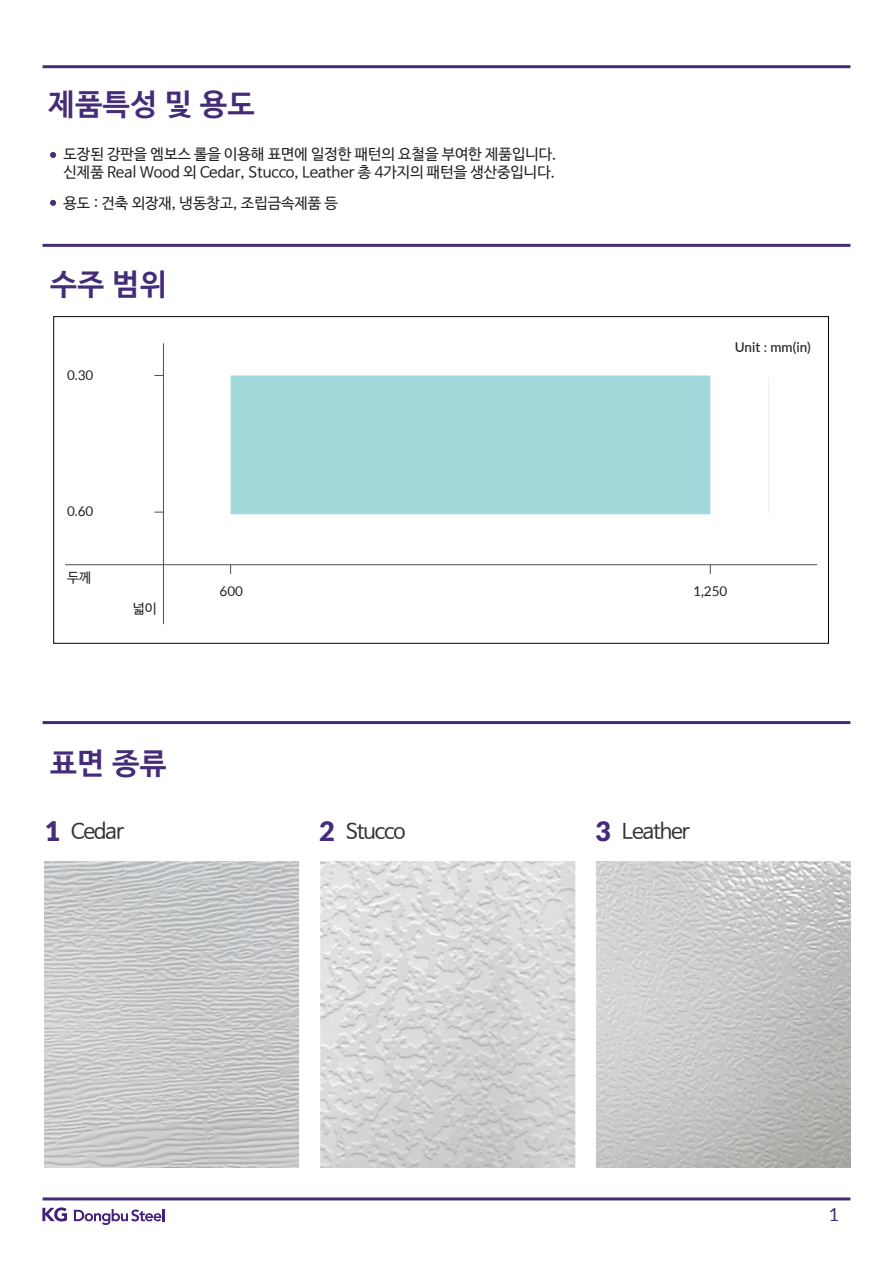
<style>
.page{position:relative;width:893px;height:1263px;background:#fff}
.page>*{position:absolute;margin:0;border:0;box-sizing:border-box;transform-origin:0 0}
.t1{font:30px "Nanum Barun Gothic OTF Bold";letter-spacing:.025em;color:#442c79}
.t2{font:21px "Nanum Barun Gothic OTF";letter-spacing:-.05em;color:#313232}
.t3{font:18px "Lato";color:#442c79}
.t4{font:15px/18px "Nanum Barun Gothic OTF";color:#231f20}
.t5{font:13.5px "Lato";color:#231f20}
.t6{font:500 13.5px "Lato";color:#231f20}
.t7{font:13.5px "Nanum Barun Gothic OTF";color:#231f20}
.s1{font-family:"Lato";font-weight:900;font-size:27px;color:#442c79}
</style>
<div class="page">
<hr style="left:43px;top:65px;width:807px;height:3px;background:#442c79">
<hr style="left:43px;top:721px;width:807px;height:3px;background:#442c79">
<hr style="left:43px;top:1197px;width:807px;height:3px;background:#442c79">
<hr style="left:43px;top:244px;width:807px;height:3px;background:#442c79">
<hr style="left:163px;top:343px;width:1px;height:281px;background:#4c5057">
<hr style="left:65px;top:564px;width:752px;height:1px;background:#4c5057">
<div style="left:231px;top:375px;width:479px;height:139px;background:#a2dadc"></div>
<svg style="left:50px;top:152px;width:6px;height:6px"></svg>
<svg style="left:50px;top:200px;width:6px;height:6px"></svg>
<img style="left:44px;top:861px;width:806px;height:307px">
<svg style="left:42px;top:1207px;width:25px;height:14px"></svg>
<svg style="left:74px;top:1209px;width:90px;height:16px"></svg>
<h1 class="t1" style="left:48px;top:89px;width:208px">제품특성 및 용도</h1>
<p class="t4" style="left:64px;top:146px;width:494px">도장된 강판을 엠보스 롤을 이용해 표면에 일정한 패턴의 요철을 부여한 제품입니다. 신제품 Real Wood 외 Cedar, Stucco, Leather 총 4가지의 패턴을 생산중입니다.</p>
<p class="t4" style="left:64px;top:195px;width:276px">용도 : 건축 외장재, 냉동창고, 조립금속제품 등</p>
<h1 class="t1" style="left:50px;top:269px;width:118px">수주 범위</h1>
<p class="t5" style="left:67px;top:368px;width:28px">0.30</p>
<p class="t6" style="left:735px;top:337px;width:77px">Unit : mm(in)</p>
<p class="t5" style="left:67px;top:504px;width:28px">0.60</p>
<p class="t7" style="left:67px;top:571px;width:26px">두께</p>
<p class="t7" style="left:133px;top:602px;width:26px">넓이</p>
<p class="t5" style="left:220px;top:583px;width:25px">600</p>
<p class="t5" style="left:693px;top:583px;width:36px">1,250</p>
<h1 class="t1" style="left:50px;top:747px;width:118px">표면 종류</h1>
<h2 class="t2" style="left:44px;top:821px;width:81px"><span class="s1">1</span> Cedar</h2>
<h2 class="t2" style="left:319px;top:821px;width:88px"><span class="s1">2</span> Stucco</h2>
<h2 class="t2" style="left:595px;top:821px;width:96px"><span class="s1">3</span> Leather</h2>
<p class="t3" style="left:828px;top:1204px;width:12px">1</p>
</div>
